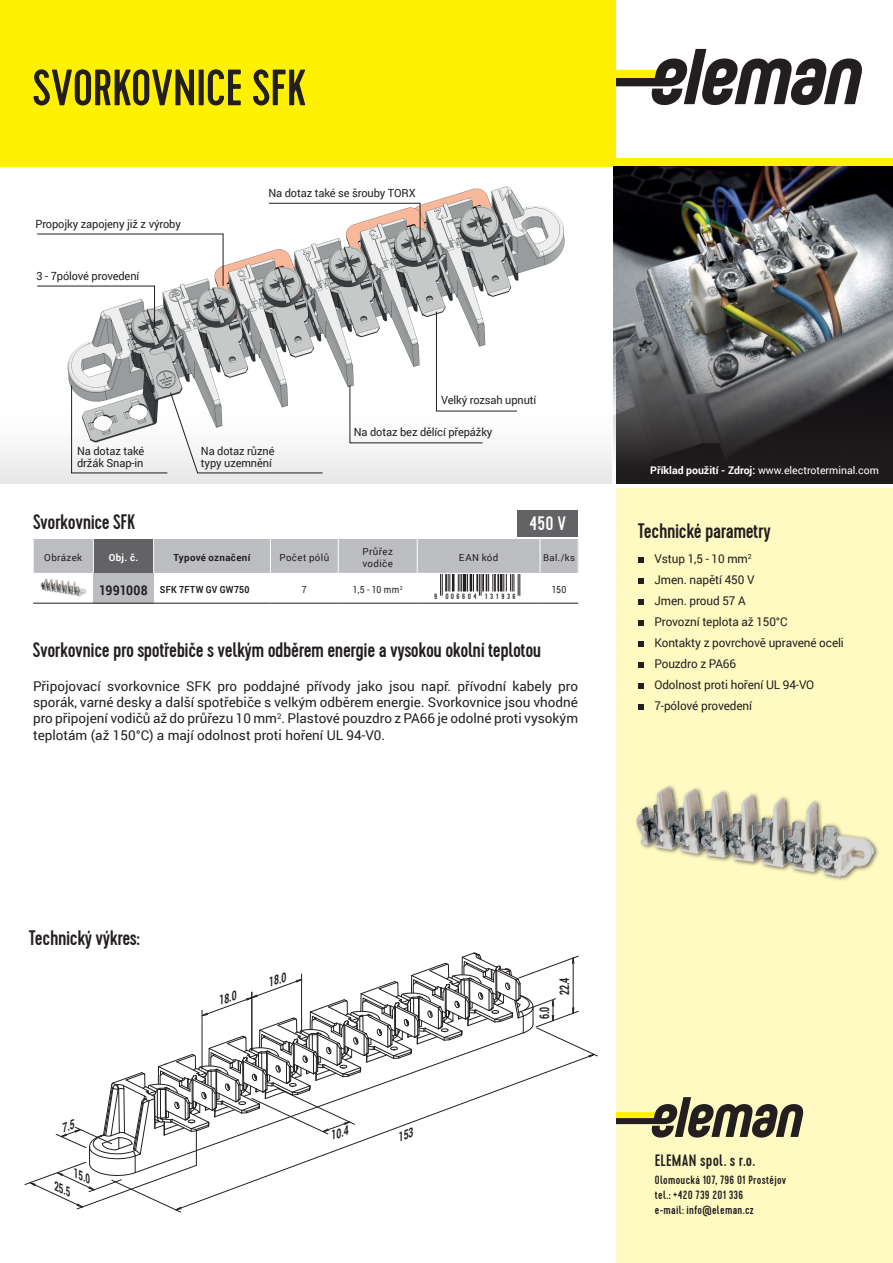
<style>
.page{position:relative;width:893px;height:1263px;background:#fff}
.page>*{position:absolute;margin:0;border:0;box-sizing:border-box;transform-origin:0 0}
.t1{font:500 51px "Cervo";letter-spacing:-.01em;color:#231f20}
.t2{font:500 21px "Cervo";letter-spacing:-.02em;color:#231f20}
.t3{font:500 19.5px "Cervo";color:#fff}
.t4{font:500 16.5px "Cervo";letter-spacing:.015em;color:#231f20}
.t5{font:13.5px/16.2px "Roboto";color:#231f20;text-align:justify}
.t6{font:700 13.2px "Roboto";color:#231f20;scale:.67 1}
.t7{font:italic 700 12.45px "Roboto";color:#231f20;scale:.73 1}
.t8{font:12px/21px "Roboto";letter-spacing:-.01em;color:#231f20}
.t9{font:500 12px/15px "Cervo";letter-spacing:.025em;color:#231f20}
.t10{font:italic 700 12px "Roboto";color:#231f20;scale:.73 1}
.t11{font:11.25px/12px "Roboto";letter-spacing:-.01em;color:#231f20}
.t12{font:10.5px "Roboto";color:#fff}
.t13{font:9.75px/12px "Roboto";letter-spacing:.04em;color:#231f20}
.t14{font:700 9.75px "Roboto";letter-spacing:.035em;color:#231f20;scale:.9 1}
.t15{font:700 9.75px "Roboto";letter-spacing:.035em;color:#231f20}
.t16{font:9.75px "Roboto";letter-spacing:.04em;color:#231f20;scale:.9 1}
.t17{font:700 9.75px "Roboto";color:#fff}
.t18{font:9.45px "Roboto";color:#231f20}
.t19{font:500 7.8px "Cervo";letter-spacing:.325em;color:#231f20}
.s1{font-size:13.5px}
.s2{font-weight:700}
</style>
<div class="page">
<img style="left:66px;top:186px;width:499px;height:169px">
<svg style="left:37px;top:234px;width:186px;height:94px"></svg>
<svg style="left:350px;top:311px;width:167px;height:44px"></svg>
<svg style="left:269px;top:203px;width:151px;height:42px"></svg>
<svg style="left:615px;top:49px;width:247px;height:56px"></svg>
<div style="left:615px;top:487px;width:278px;height:776px;background:#fffac1"></div>
<div style="left:0;top:0;width:615px;height:167px;background:#fff101"></div>
<svg style="left:0;top:355px;width:612px;height:129px"></svg>
<div style="left:0;top:158px;width:893px;height:9px;background:#fff101"></div>
<svg style="left:638px;top:557px;width:5px;height:5px"></svg>
<svg style="left:638px;top:578px;width:5px;height:5px"></svg>
<svg style="left:638px;top:599px;width:5px;height:5px"></svg>
<svg style="left:638px;top:620px;width:5px;height:5px"></svg>
<svg style="left:638px;top:641px;width:5px;height:5px"></svg>
<svg style="left:638px;top:662px;width:5px;height:5px"></svg>
<svg style="left:638px;top:683px;width:5px;height:5px"></svg>
<svg style="left:638px;top:704px;width:5px;height:5px"></svg>
<div style="left:517px;top:510px;width:61px;height:26px;background:#636366"></div>
<div style="left:540px;top:539px;width:38px;height:34px;background:#bcbdc0"></div>
<hr style="left:33px;top:603px;width:60px;height:1px;background:#231f20">
<hr style="left:93px;top:603px;width:61px;height:1px;background:#231f20">
<hr style="left:154px;top:603px;width:116px;height:1px;background:#231f20">
<hr style="left:270px;top:603px;width:68px;height:1px;background:#231f20">
<hr style="left:338px;top:603px;width:79px;height:1px;background:#231f20">
<hr style="left:417px;top:603px;width:123px;height:1px;background:#231f20">
<hr style="left:540px;top:603px;width:38px;height:1px;background:#231f20">
<hr style="left:540px;top:539px;width:1px;height:34px;background:#fff">
<svg style="left:33px;top:539px;width:507px;height:64px"></svg>
<img style="left:614px;top:167px;width:279px;height:321px">
<img style="left:615px;top:746px;width:264px;height:186px">
<img style="left:39px;top:577px;width:48px;height:24px">
<svg style="left:24px;top:952px;width:780px;height:261px"></svg>
<h1 class="t1" style="left:32px;top:58px;width:275px">SVORKOVNICE SFK</h1>
<p class="t11" style="left:35px;top:217px;width:147px">Propojky zapojeny již z výroby</p>
<p class="t11" style="left:36px;top:270px;width:104px">3 - 7pólové provedení</p>
<p class="t11" style="left:268px;top:186px;width:149px">Na dotaz také se šrouby TORX</p>
<p class="t11" style="left:441px;top:394px;width:97px">Velký rozsah upnutí</p>
<p class="t11" style="left:354px;top:426px;width:140px">Na dotaz bez dělící přepážky</p>
<p class="t11" style="left:77px;top:444px;width:69px">Na dotaz také držák Snap-in</p>
<p class="t11" style="left:201px;top:444px;width:75px">Na dotaz různé typy uzemnění</p>
<h2 class="t2" style="left:33px;top:510px;width:104px">Svorkovnice SFK</h2>
<h3 class="t3" style="left:530px;top:512px;width:38px">450 V</h3>
<p class="t13" style="left:44px;top:551px;width:39px">Obrázek</p>
<p class="t17" style="left:109px;top:551px;width:31px">Obj. č.</p>
<p class="t15" style="left:174px;top:551px;width:78px">Typové označení</p>
<p class="t13" style="left:279px;top:551px;width:51px">Počet pólů</p>
<p class="t13" style="left:362px;top:545px;width:32px">Průřez vodiče</p>
<p class="t13" style="left:459px;top:551px;width:41px">EAN kód</p>
<p class="t18" style="left:543px;top:551px;width:33px">Bal./ks</p>
<p class="t14" style="left:99px;top:583px;width:169px"><span class="s1">1991008</span> SFK 7FTW GV GW750</p>
<p class="t16" style="left:302px;top:583px;width:7px">7</p>
<p class="t16" style="left:353px;top:583px;width:57px">1,5 - 10 mm<sup>2</sup></p>
<p class="t16" style="left:552px;top:583px;width:18px">150</p>
<p class="t19" style="left:434px;top:592px;width:83px">9 006604 131936</p>
<h2 class="t2" style="left:33px;top:638px;width:510px">Svorkovnice pro spotřebiče s velkým odběrem energie a vysokou okolní teplotou</h2>
<p class="t5" style="left:33px;top:677px;width:547px">Připojovací svorkovnice SFK pro poddajné přívody jako jsou např. přívodní kabely pro sporák, varné desky a další spotřebiče s velkým odběrem energie. Svorkovnice jsou vhodné pro připojení vodičů až do průřezu 10 mm<sup>2</sup>. Plastové pouzdro z PA66 je odolné proti vysokým teplotám (až 150°C) a mají odolnost proti hoření UL 94-V0.</p>
<p class="t12" style="left:650px;top:463px;width:230px"><span class="s2">Příklad použití - Zdroj:</span> www.electroterminal.com</p>
<h2 class="t2" style="left:638px;top:519px;width:135px">Technické parametry</h2>
<p class="t8" style="left:654px;top:548px;width:191px">Vstup 1,5 - 10 mm<sup>2<br></sup>Jmen. napětí 450 V<br>Jmen. proud 57 A<br>Provozní teplota až 150°C<br>Kontakty z povrchově upravené oceli<br>Pouzdro z PA66<br>Odolnost proti hoření UL 94-VO<br>7-pólové provedení</p>
<h2 class="t2" style="left:29px;top:925px;width:112px">Technický výkres:</h2>
<p class="t10" style="left:79px;top:1165px;width:26px;rotate:25deg">15.0</p>
<p class="t10" style="left:60px;top:1178px;width:26px;rotate:25deg">25.5</p>
<p class="t7" style="left:215px;top:993px;width:27px;rotate:-20deg">18.0</p>
<p class="t7" style="left:265px;top:975px;width:27px;rotate:-20deg">18.0</p>
<p class="t7" style="left:327px;top:1128px;width:27px;rotate:-20deg">10.4</p>
<p class="t6" style="left:535px;top:1019px;width:20px;rotate:-90deg">6.0</p>
<p class="t6" style="left:555px;top:995px;width:28px;rotate:-90deg">22.4</p>
<p class="t4" style="left:655px;top:1150px;width:102px">ELEMAN spol. s r.o.</p>
<p class="t9" style="left:655px;top:1172px;width:133px">Olomoucká 107, 796 01 Prostějov tel.: +420 739 201 336<br>e-mail: info@eleman.cz</p>
</div>
